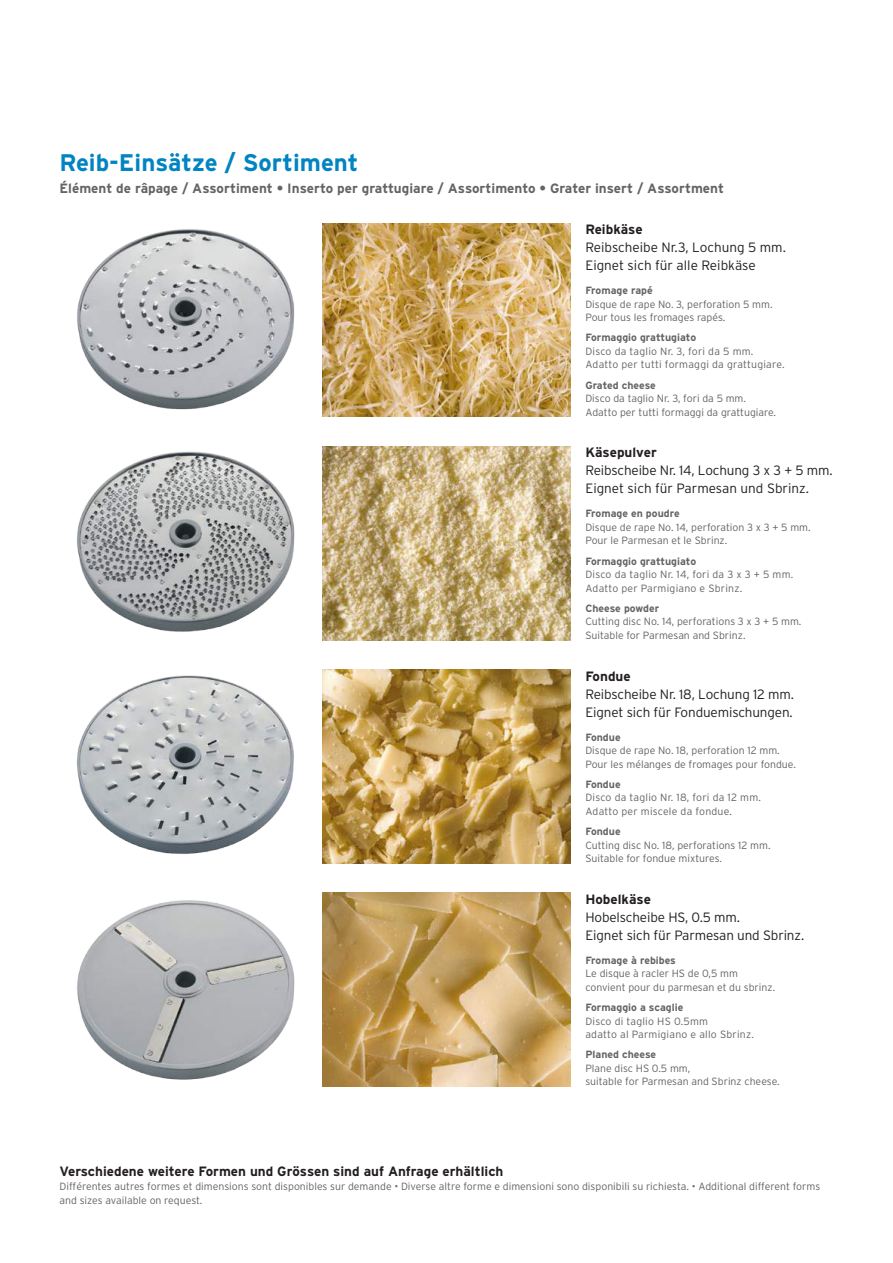
<style>
.page{position:relative;width:893px;height:1263px;background:#fff}
.page>*{position:absolute;margin:0;border:0;box-sizing:border-box;transform-origin:0 0}
.t1{font:700 24px "Interstate";color:#0084c2}
.t2{font:300 13.5px/18px "Interstate";letter-spacing:-.01em;color:#241f1f}
.t3{font:700 13.5px "Interstate";color:#241f1f}
.t4{font:700 13.5px "Interstate";color:#656365}
.t5{font:300 10.5px/13.5px "Interstate";color:#656365}
.t6{font:300 10.5px/13.5px "Interstate";letter-spacing:.02em;color:#656365}
.t7{font:700 10.5px "Interstate";color:#656365}
</style>
<div class="page">
<img style="left:322px;top:223px;width:248px;height:194px">
<img style="left:322px;top:446px;width:248px;height:194px">
<img style="left:322px;top:670px;width:248px;height:193px">
<img style="left:322px;top:893px;width:248px;height:193px">
<img style="left:77px;top:900px;width:218px;height:180px">
<img style="left:77px;top:229px;width:218px;height:181px">
<img style="left:77px;top:451px;width:218px;height:181px">
<img style="left:76px;top:675px;width:218px;height:179px">
<h1 class="t1" style="left:60px;top:149px;width:300px">Reib-Einsätze / Sortiment</h1>
<p class="t4" style="left:60px;top:181px;width:666px">Élément de râpage / Assortiment • Inserto per grattugiare / Assortimento • Grater insert / Assortment</p>
<p class="t3" style="left:585px;top:222px;width:59px">Reibkäse</p>
<p class="t2" style="left:585px;top:238px;width:202px">Reibscheibe Nr.3, Lochung 5 mm.<br>Eignet sich für alle Reibkäse</p>
<p class="t7" style="left:585px;top:285px;width:69px">Fromage rapé</p>
<p class="t5" style="left:585px;top:297px;width:189px">Disque de rape No. 3, perforation 5 mm.<br>Pour tous les fromages rapés.</p>
<p class="t7" style="left:585px;top:332px;width:112px">Formaggio grattugiato</p>
<p class="t6" style="left:585px;top:344px;width:201px">Disco da taglio Nr. 3, fori da 5 mm.<br>Adatto per tutti formaggi da grattugiare.</p>
<p class="t7" style="left:585px;top:379px;width:72px">Grated cheese</p>
<p class="t5" style="left:585px;top:392px;width:192px">Disco da taglio Nr. 3, fori da 5 mm.<br>Adatto per tutti formaggi da grattugiare.</p>
<p class="t3" style="left:585px;top:445px;width:73px">Käsepulver</p>
<p class="t2" style="left:585px;top:461px;width:249px">Reibscheibe Nr. 14, Lochung 3 x 3 + 5 mm.<br>Eignet sich für Parmesan und Sbrinz.</p>
<p class="t7" style="left:585px;top:508px;width:96px">Fromage en poudre</p>
<p class="t5" style="left:585px;top:520px;width:227px">Disque de rape No. 14, perforation 3 x 3 + 5 mm.<br>Pour le Parmesan et le Sbrinz.</p>
<p class="t7" style="left:585px;top:555px;width:112px">Formaggio grattugiato</p>
<p class="t6" style="left:585px;top:568px;width:209px">Disco da taglio Nr. 14, fori da 3 x 3 + 5 mm.<br>Adatto per Parmigiano e Sbrinz.</p>
<p class="t7" style="left:585px;top:602px;width:75px">Cheese powder</p>
<p class="t5" style="left:585px;top:615px;width:218px">Cutting disc No. 14, perforations 3 x 3 + 5 mm.<br>Suitable for Parmesan and Sbrinz.</p>
<p class="t3" style="left:585px;top:668px;width:47px">Fondue</p>
<p class="t2" style="left:585px;top:685px;width:210px">Reibscheibe Nr. 18, Lochung 12 mm.<br>Eignet sich für Fonduemischungen.</p>
<p class="t7" style="left:585px;top:731px;width:37px">Fondue</p>
<p class="t5" style="left:585px;top:743px;width:212px">Disque de rape No. 18, perforation 12 mm.<br>Pour les mélanges de fromages pour fondue.</p>
<p class="t7" style="left:585px;top:778px;width:37px">Fondue</p>
<p class="t6" style="left:585px;top:791px;width:177px">Disco da taglio Nr. 18, fori da 12 mm.<br>Adatto per miscele da fondue.</p>
<p class="t7" style="left:585px;top:825px;width:37px">Fondue</p>
<p class="t5" style="left:585px;top:838px;width:187px">Cutting disc No. 18, perforations 12 mm.<br>Suitable for fondue mixtures.</p>
<p class="t3" style="left:585px;top:891px;width:67px">Hobelkäse</p>
<p class="t2" style="left:585px;top:908px;width:220px">Hobelscheibe HS, 0.5 mm.<br>Eignet sich für Parmesan und Sbrinz.</p>
<p class="t7" style="left:585px;top:954px;width:92px">Fromage à rebibes</p>
<p class="t5" style="left:585px;top:967px;width:191px">Le disque à racler HS de 0,5 mm convient pour du parmesan et du sbrinz.</p>
<p class="t7" style="left:585px;top:1001px;width:99px">Formaggio a scaglie</p>
<p class="t6" style="left:585px;top:1014px;width:170px">Disco di taglio HS 0.5mm<br>adatto al Parmigiano e allo Sbrinz.</p>
<p class="t7" style="left:585px;top:1049px;width:72px">Planed cheese</p>
<p class="t5" style="left:585px;top:1061px;width:196px">Plane disc HS 0.5 mm,<br>suitable for Parmesan and Sbrinz cheese.</p>
<p class="t3" style="left:60px;top:1164px;width:445px">Verschiedene weitere Formen und Grössen sind auf Anfrage erhältlich</p>
<p class="t5" style="left:60px;top:1179px;width:762px;line-height:14px">Différentes autres formes et dimensions sont disponibles sur demande • Diverse altre forme e dimensioni sono disponibili su richiesta. • Additional different forms and sizes available on request.</p>
</div>
